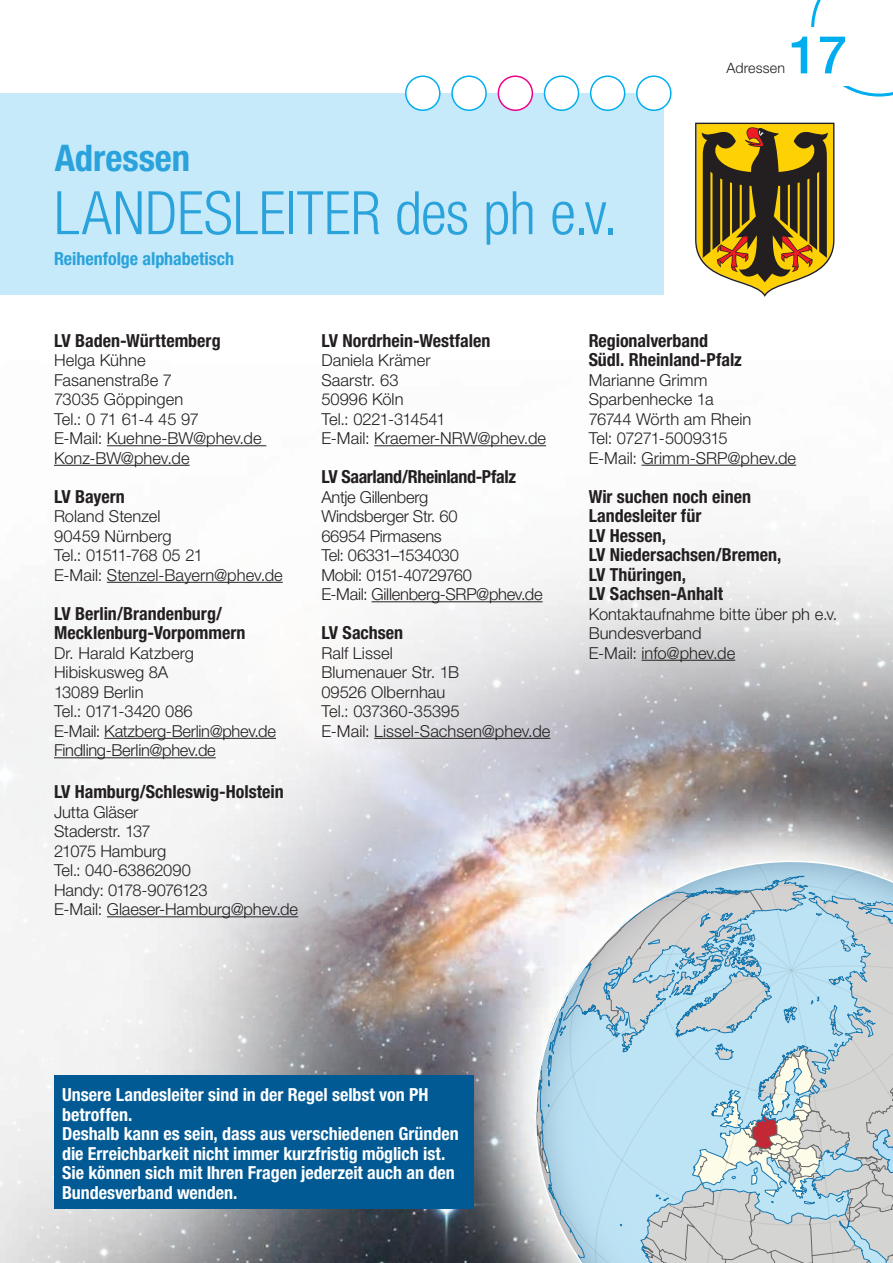
<style>
.page{position:relative;width:893px;height:1263px;background:#fff}
.page>*{position:absolute;margin:0;border:0;box-sizing:border-box;transform-origin:0 0}
.t1{font:300 condensed 60px "Helvetica Neue LT Pro";color:#2aa2db}
.t2{font:500 52.5px "Helvetica Neue LT Pro";color:#00aeef}
.t3{font:700 condensed 36.75px "Helvetica Neue LT Pro";letter-spacing:-.005em;color:#2aa2db}
.t4{font:700 condensed 18px/19.5px "Helvetica Neue LT Pro";color:#231f20}
.t5{font:700 condensed 18px/19.5px "Helvetica Neue LT Pro";color:#fff}
.t6{font:700 condensed 18px "Helvetica Neue LT Pro";letter-spacing:-.025em;color:#231f20}
.t7{font:700 condensed 18px "Helvetica Neue LT Pro";color:#2aa2db}
.t8{font:300 16.5px/19.5px "Helvetica Neue LT Pro";color:#231f20}
.t9{font:300 16.5px/19.5px "Helvetica Neue LT Pro";letter-spacing:-.02em;color:#231f20}
.t10{font:300 14.25px "Helvetica Neue LT Pro";letter-spacing:.01em;color:#231f20}
</style>
<div class="page">
<svg style="left:811px;top:0;width:82px;height:97px"></svg>
<div style="left:793px;top:27px;width:74px;height:59px;background:#fff"></div>
<img style="left:0;top:445px;width:893px;height:818px">
<div style="left:0;top:94px;width:663px;height:201px;background:#c6eafa"></div>
<hr style="left:107px;top:445px;width:159px;height:1px;background:#231f20">
<hr style="left:54px;top:465px;width:136px;height:1px;background:#231f20">
<hr style="left:107px;top:582px;width:176px;height:1px;background:#231f20">
<hr style="left:104px;top:738px;width:172px;height:1px;background:#231f20">
<hr style="left:54px;top:757px;width:162px;height:1px;background:#231f20">
<hr style="left:107px;top:916px;width:191px;height:1px;background:#231f20">
<hr style="left:374px;top:445px;width:172px;height:1px;background:#231f20">
<hr style="left:372px;top:601px;width:171px;height:1px;background:#231f20">
<hr style="left:374px;top:738px;width:176px;height:1px;background:#231f20">
<hr style="left:641px;top:465px;width:155px;height:1px;background:#231f20">
<hr style="left:641px;top:660px;width:94px;height:1px;background:#231f20">
<svg style="left:535px;top:861px;width:358px;height:402px;background:#bfd5df"></svg>
<svg style="left:695px;top:122px;width:139px;height:175px;background:#917930"></svg>
<div style="left:406px;top:76px;width:34px;height:34px;background:#fff;border-radius:50%"></div>
<div style="left:405px;top:75px;width:36px;height:36px;border:2px solid #00aeef;border-radius:50%"></div>
<div style="left:452px;top:76px;width:34px;height:34px;background:#fff;border-radius:50%"></div>
<div style="left:451px;top:75px;width:36px;height:36px;border:2px solid #00aeef;border-radius:50%"></div>
<div style="left:498px;top:76px;width:34px;height:34px;background:#fff;border-radius:50%"></div>
<div style="left:498px;top:75px;width:35px;height:36px;border:2px solid #ed028c;border-radius:50%"></div>
<div style="left:544px;top:76px;width:34px;height:34px;background:#fff;border-radius:50%"></div>
<div style="left:544px;top:75px;width:35px;height:36px;border:2px solid #00aeef;border-radius:50%"></div>
<div style="left:591px;top:76px;width:34px;height:34px;background:#fff;border-radius:50%"></div>
<div style="left:590px;top:75px;width:35px;height:36px;border:2px solid #00aeef;border-radius:50%"></div>
<div style="left:637px;top:76px;width:34px;height:34px;background:#fff;border-radius:50%"></div>
<div style="left:636px;top:75px;width:36px;height:36px;border:2px solid #00aeef;border-radius:50%"></div>
<div style="left:54px;top:1075px;width:419px;height:134px;background:#015a94"></div>
<h3 class="t3" style="left:55px;top:136px;width:137px">Adressen</h3>
<h1 class="t1" style="left:54px;top:178px;width:565px">LANDESLEITER des ph e.v.</h1>
<p class="t7" style="left:54px;top:248px;width:182px">Reihenfolge alphabetisch</p>
<h2 class="t2" style="left:789px;top:23px;width:60px">17</h2>
<p class="t10" style="left:726px;top:59px;width:60px">Adressen</p>
<p class="t4" style="left:54px;top:331px;width:168px">LV Baden-Württemberg</p>
<p class="t8" style="left:54px;top:350px;width:209px">Helga Kühne<br>Fasanenstraße 7<br>73035 Göppingen<br>Tel.: 0 71 61-4 45 97<br>E-Mail: Kuehne-BW@phev.de<br>Konz-BW@phev.de</p>
<p class="t4" style="left:54px;top:487px;width:72px">LV Bayern</p>
<p class="t8" style="left:54px;top:506px;width:230px">Roland Stenzel<br>90459 Nürnberg<br>Tel.: 01511-768 05 21<br>E-Mail: Stenzel-Bayern@phev.de</p>
<p class="t4" style="left:54px;top:604px;width:193px">LV Berlin/Brandenburg/<br>Mecklenburg-Vorpommern</p>
<p class="t8" style="left:54px;top:643px;width:224px">Dr. Harald Katzberg<br>Hibiskusweg 8A<br>13089 Berlin<br>Tel.: 0171-3420 086<br>E-Mail: Katzberg-Berlin@phev.de<br>Findling-Berlin@phev.de</p>
<p class="t4" style="left:54px;top:782px;width:231px">LV Hamburg/Schleswig-Holstein</p>
<p class="t8" style="left:54px;top:802px;width:246px">Jutta Gläser<br>Staderstr. 137<br>21075 Hamburg<br>Tel.: 040-63862090<br>Handy: 0178-9076123<br>E-Mail: Glaeser-Hamburg@phev.de</p>
<p class="t4" style="left:321px;top:331px;width:171px">LV Nordrhein-Westfalen</p>
<p class="t8" style="left:321px;top:350px;width:226px">Daniela Krämer<br>Saarstr. 63<br>50996 Köln<br>Tel.: 0221-314541<br>E-Mail: Kraemer-NRW@phev.de</p>
<p class="t6" style="left:321px;top:466px;width:196px">LV Saarland/Rheinland-Pfalz</p>
<p class="t9" style="left:321px;top:487px;width:223px">Antje Gillenberg<br>Windsberger Str. 60<br>66954 Pirmasens<br>Tel: 06331–1534030<br>Mobil: 0151-40729760<br>E-Mail: Gillenberg-SRP@phev.de</p>
<p class="t4" style="left:321px;top:623px;width:83px">LV Sachsen</p>
<p class="t8" style="left:321px;top:643px;width:231px">Ralf Lissel<br>Blumenauer Str. 1B<br>09526 Olbernhau<br>Tel.: 037360-35395<br>E-Mail: Lissel-Sachsen@phev.de</p>
<p class="t4" style="left:589px;top:330px;width:155px">Regionalverband<br>Südl. Rheinland-Pfalz</p>
<p class="t8" style="left:589px;top:370px;width:209px">Marianne Grimm<br>Sparbenhecke 1a<br>76744 Wörth am Rhein<br>Tel: 07271-5009315<br>E-Mail: Grimm-SRP@phev.de</p>
<p class="t4" style="left:589px;top:486px;width:194px">Wir suchen noch einen<br>Landesleiter für<br>LV Hessen,<br>LV Niedersachsen/Bremen,<br>LV Thüringen,<br>LV Sachsen-Anhalt</p>
<p class="t8" style="left:589px;top:604px;width:250px">Kontaktaufnahme bitte über ph e.v.<br>Bundesverband<br>E-Mail: info@phev.de</p>
<p class="t5" style="left:62px;top:1085px;width:398px">Unsere Landesleiter sind in der Regel selbst von PH betroffen.<br>Deshalb kann es sein, dass aus verschiedenen Gründen die Erreichbarkeit nicht immer kurzfristig möglich ist.<br>Sie können sich mit Ihren Fragen jederzeit auch an den Bundesverband wenden.</p>
</div>
